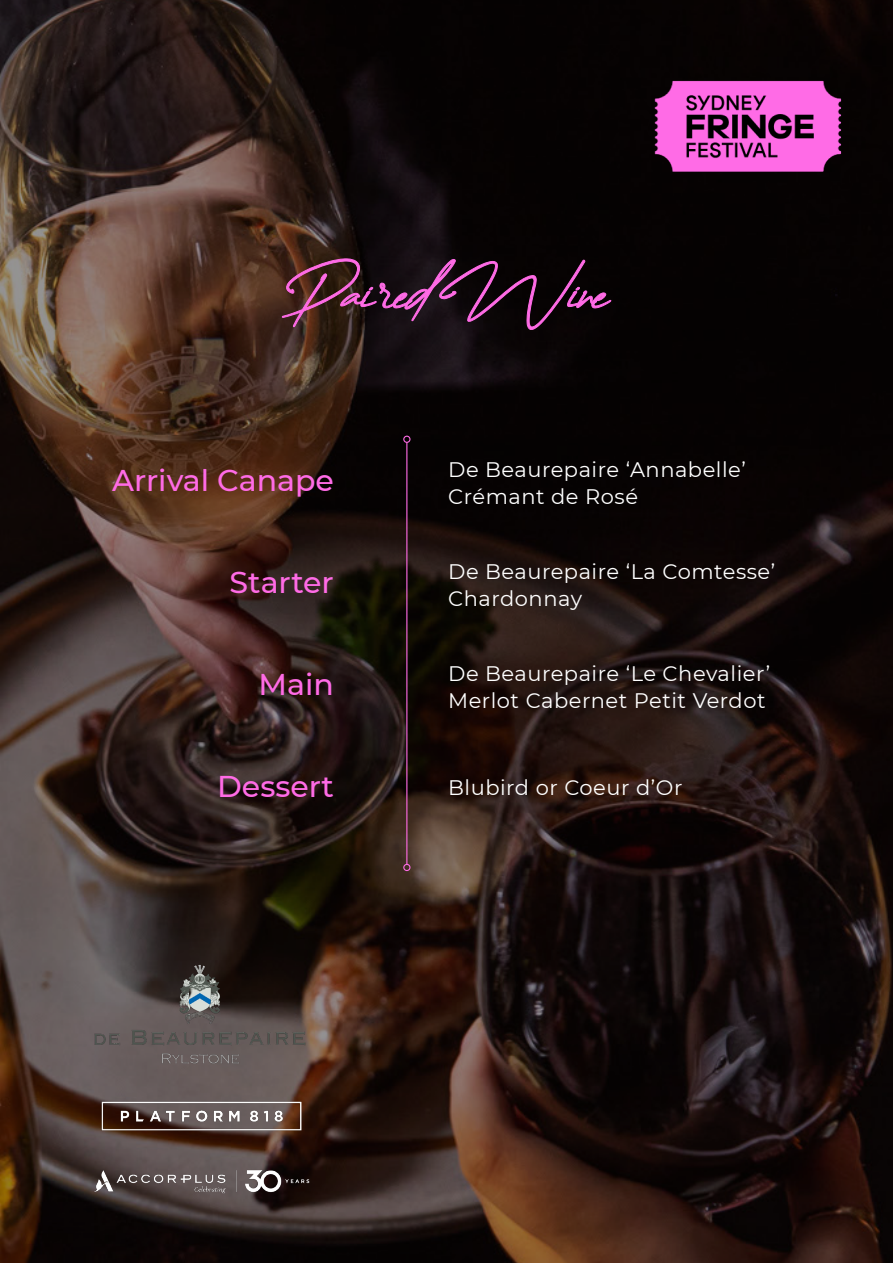
<style>
.page{position:relative;width:893px;height:1263px;background:#fff}
.page>*{position:absolute;margin:0;border:0;box-sizing:border-box;transform-origin:0 0}
.t1{font:82.8px "Creattion Demo";letter-spacing:-.025em;color:#ff6be6}
.t2{font:500 30px "Montserrat";color:#ff6be6}
.t3{font:21px/27px "Montserrat";letter-spacing:.025em;color:#fff}
</style>
<div class="page">
<img style="left:0;top:0;width:893px;height:1263px">
<img style="left:88px;top:1088px;width:228px;height:56px">
<svg style="left:281px;top:258px;width:330px;height:72px"></svg>
<hr style="left:406px;top:442px;width:1px;height:422px;background:#ff6be6">
<div style="left:403px;top:436px;width:7px;height:7px;border:1px solid #ff6be6;border-radius:50%"></div>
<div style="left:403px;top:864px;width:7px;height:7px;border:1px solid #ff6be6;border-radius:50%"></div>
<img style="left:87px;top:963px;width:226px;height:106px">
<img style="left:643px;top:73px;width:206px;height:108px">
<img style="left:86px;top:1162px;width:232px;height:38px">
<h1 class="t1" style="left:282px;top:253px;width:328px">Paired Wine</h1>
<h2 class="t2" style="left:112px;top:460px;width:223px">Arrival Canape</h2>
<h2 class="t2" style="left:230px;top:562px;width:106px">Starter</h2>
<h2 class="t2" style="left:259px;top:664px;width:77px">Main</h2>
<h2 class="t2" style="left:217px;top:766px;width:118px">Dessert</h2>
<p class="t3" style="left:448px;top:455px;width:299px">De Beaurepaire ‘Annabelle’<br>Crémant de Rosé</p>
<p class="t3" style="left:448px;top:557px;width:329px">De Beaurepaire ‘La Comtesse’<br>Chardonnay</p>
<p class="t3" style="left:448px;top:659px;width:323px">De Beaurepaire ‘Le Chevalier’<br>Merlot Cabernet Petit Verdot</p>
<p class="t3" style="left:448px;top:773px;width:236px">Blubird or Coeur d’Or</p>
</div>
